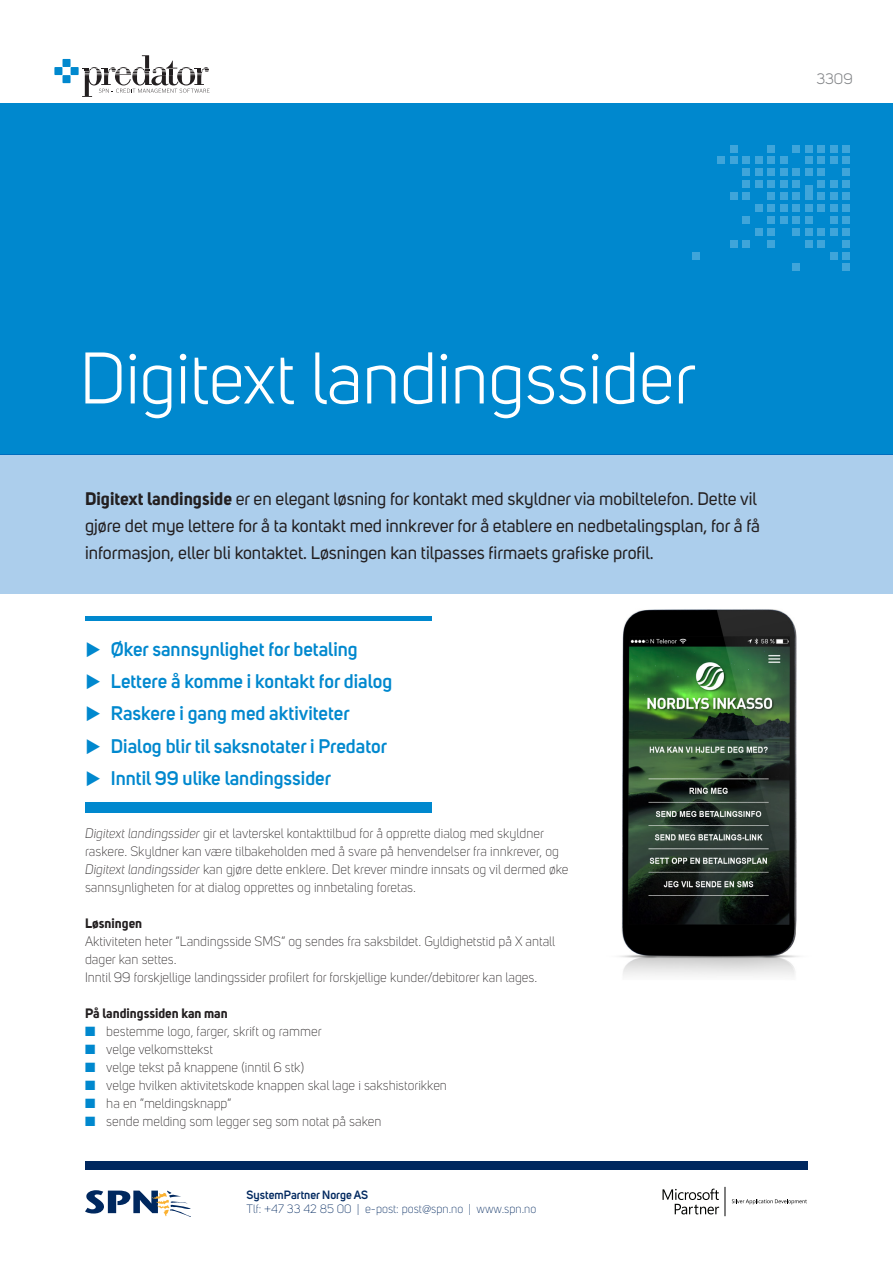
<style>
.page{position:relative;width:893px;height:1263px;background:#fff}
.page>*{position:absolute;margin:0;border:0;box-sizing:border-box;transform-origin:0 0}
.Ingress{font:72px "Uni Sans";color:#fff}
.t1{font:600 19.5px "Uni Sans";color:#0088ce}
.Ingress-2{font:18px/27px "Uni Sans";color:#231f20}
.t2{font:15px "Uni Sans";color:#808285}
.t3{font:300 13.5px/18px "Uni Sans";color:#231f20}
.t4{font:700 13.5px "Uni Sans";color:#231f20}
.t5{font:300 11.85px "Uni Sans";color:#00285f}
.t6{font:600 11.85px "Uni Sans";color:#00285f}
.s1{font-weight:700}
.s2{font-style:italic}
.s3{color:#0088ce}
</style>
<div class="page">
<div style="left:0;top:103px;width:893px;height:351px;background:#0088ce"></div>
<div style="left:0;top:454px;width:893px;height:140px;background:#acceec"></div>
<div style="left:85px;top:1161px;width:723px;height:8px;background:#00285f"></div>
<div style="left:63px;top:59px;width:8px;height:8px;background:#0088ce"></div>
<div style="left:63px;top:75px;width:8px;height:8px;background:#0088ce"></div>
<div style="left:54px;top:67px;width:8px;height:8px;background:#0088ce"></div>
<div style="left:71px;top:67px;width:8px;height:8px;background:#0088ce"></div>
<svg style="left:82px;top:55px;width:128px;height:42px"></svg>
<svg style="left:85px;top:1190px;width:106px;height:27px"></svg>
<svg style="left:662px;top:1188px;width:57px;height:26px"></svg>
<svg style="left:725px;top:1187px;width:1px;height:29px"></svg>
<svg style="left:732px;top:1199px;width:75px;height:5px"></svg>
<div style="left:730px;top:145px;width:8px;height:7px;background:#3fa5da"></div>
<div style="left:767px;top:145px;width:8px;height:7px;background:#3fa5da"></div>
<div style="left:792px;top:145px;width:8px;height:7px;background:#3fa5da"></div>
<div style="left:805px;top:145px;width:8px;height:7px;background:#3fa5da"></div>
<div style="left:817px;top:145px;width:8px;height:7px;background:#3fa5da"></div>
<div style="left:830px;top:145px;width:8px;height:7px;background:#3fa5da"></div>
<div style="left:842px;top:145px;width:8px;height:7px;background:#3fa5da"></div>
<div style="left:717px;top:156px;width:8px;height:8px;background:#3fa5da"></div>
<div style="left:730px;top:156px;width:8px;height:8px;background:#3fa5da"></div>
<div style="left:742px;top:156px;width:8px;height:8px;background:#3fa5da"></div>
<div style="left:755px;top:156px;width:8px;height:8px;background:#3fa5da"></div>
<div style="left:767px;top:156px;width:8px;height:8px;background:#3fa5da"></div>
<div style="left:780px;top:156px;width:8px;height:8px;background:#3fa5da"></div>
<div style="left:805px;top:156px;width:8px;height:8px;background:#3fa5da"></div>
<div style="left:817px;top:156px;width:8px;height:8px;background:#3fa5da"></div>
<div style="left:805px;top:168px;width:8px;height:8px;background:#3fa5da"></div>
<div style="left:830px;top:156px;width:8px;height:8px;background:#3fa5da"></div>
<div style="left:842px;top:156px;width:8px;height:8px;background:#3fa5da"></div>
<div style="left:742px;top:168px;width:8px;height:8px;background:#3fa5da"></div>
<div style="left:755px;top:168px;width:8px;height:8px;background:#3fa5da"></div>
<div style="left:767px;top:168px;width:8px;height:8px;background:#3fa5da"></div>
<div style="left:780px;top:168px;width:8px;height:8px;background:#3fa5da"></div>
<div style="left:792px;top:168px;width:8px;height:8px;background:#3fa5da"></div>
<div style="left:817px;top:168px;width:8px;height:8px;background:#3fa5da"></div>
<div style="left:842px;top:168px;width:8px;height:8px;background:#3fa5da"></div>
<div style="left:742px;top:180px;width:8px;height:8px;background:#3fa5da"></div>
<div style="left:755px;top:180px;width:8px;height:8px;background:#3fa5da"></div>
<div style="left:767px;top:180px;width:8px;height:8px;background:#3fa5da"></div>
<div style="left:780px;top:180px;width:8px;height:8px;background:#3fa5da"></div>
<div style="left:792px;top:180px;width:8px;height:8px;background:#3fa5da"></div>
<div style="left:805px;top:186px;width:8px;height:9px;background:#3fa5da"></div>
<div style="left:830px;top:180px;width:8px;height:8px;background:#3fa5da"></div>
<div style="left:842px;top:180px;width:8px;height:8px;background:#3fa5da"></div>
<div style="left:730px;top:192px;width:8px;height:8px;background:#3fa5da"></div>
<div style="left:742px;top:192px;width:8px;height:8px;background:#3fa5da"></div>
<div style="left:767px;top:192px;width:8px;height:8px;background:#3fa5da"></div>
<div style="left:780px;top:192px;width:8px;height:8px;background:#3fa5da"></div>
<div style="left:792px;top:192px;width:8px;height:8px;background:#3fa5da"></div>
<div style="left:805px;top:192px;width:8px;height:8px;background:#3fa5da"></div>
<div style="left:817px;top:192px;width:8px;height:8px;background:#3fa5da"></div>
<div style="left:817px;top:180px;width:8px;height:8px;background:#3fa5da"></div>
<div style="left:830px;top:192px;width:8px;height:8px;background:#3fa5da"></div>
<div style="left:842px;top:192px;width:8px;height:8px;background:#3fa5da"></div>
<div style="left:755px;top:204px;width:8px;height:8px;background:#3fa5da"></div>
<div style="left:767px;top:204px;width:8px;height:8px;background:#3fa5da"></div>
<div style="left:780px;top:204px;width:8px;height:8px;background:#3fa5da"></div>
<div style="left:792px;top:204px;width:8px;height:8px;background:#3fa5da"></div>
<div style="left:805px;top:204px;width:8px;height:8px;background:#3fa5da"></div>
<div style="left:817px;top:204px;width:8px;height:8px;background:#3fa5da"></div>
<div style="left:830px;top:204px;width:8px;height:8px;background:#3fa5da"></div>
<div style="left:842px;top:204px;width:8px;height:8px;background:#3fa5da"></div>
<div style="left:742px;top:216px;width:8px;height:8px;background:#3fa5da"></div>
<div style="left:767px;top:216px;width:8px;height:8px;background:#3fa5da"></div>
<div style="left:780px;top:216px;width:8px;height:8px;background:#3fa5da"></div>
<div style="left:792px;top:216px;width:8px;height:8px;background:#3fa5da"></div>
<div style="left:805px;top:216px;width:8px;height:8px;background:#3fa5da"></div>
<div style="left:830px;top:216px;width:8px;height:8px;background:#3fa5da"></div>
<div style="left:842px;top:216px;width:8px;height:8px;background:#3fa5da"></div>
<div style="left:767px;top:228px;width:8px;height:8px;background:#3fa5da"></div>
<div style="left:792px;top:228px;width:8px;height:8px;background:#3fa5da"></div>
<div style="left:805px;top:228px;width:8px;height:8px;background:#3fa5da"></div>
<div style="left:817px;top:228px;width:8px;height:8px;background:#3fa5da"></div>
<div style="left:830px;top:228px;width:8px;height:8px;background:#3fa5da"></div>
<div style="left:842px;top:228px;width:8px;height:8px;background:#3fa5da"></div>
<div style="left:755px;top:228px;width:8px;height:8px;background:#3fa5da"></div>
<div style="left:767px;top:240px;width:8px;height:8px;background:#3fa5da"></div>
<div style="left:805px;top:240px;width:8px;height:8px;background:#3fa5da"></div>
<div style="left:817px;top:240px;width:8px;height:8px;background:#3fa5da"></div>
<div style="left:730px;top:240px;width:8px;height:8px;background:#3fa5da"></div>
<div style="left:742px;top:240px;width:8px;height:8px;background:#3fa5da"></div>
<div style="left:842px;top:240px;width:8px;height:8px;background:#3fa5da"></div>
<div style="left:692px;top:252px;width:8px;height:8px;background:#3fa5da"></div>
<div style="left:830px;top:252px;width:8px;height:8px;background:#3fa5da"></div>
<div style="left:842px;top:252px;width:8px;height:8px;background:#3fa5da"></div>
<div style="left:792px;top:263px;width:8px;height:8px;background:#3fa5da"></div>
<div style="left:842px;top:263px;width:8px;height:8px;background:#3fa5da"></div>
<div style="left:85px;top:802px;width:347px;height:11px;background:#0088ce"></div>
<hr style="left:85px;top:617px;width:347px;height:4px;background:#0088ce">
<img style="left:619px;top:609px;width:180px;height:367px">
<p class="t2" style="left:816px;top:70px;width:38px">3309</p>
<p class="Ingress" style="left:80px;top:337px;width:618px">Digitext landingssider</p>
<p class="Ingress-2" style="left:85px;top:486px;width:676px"><span class="s1">Digitext landingside</span> er en elegant løsning for kontakt med skyldner via mobiltelefon. Dette vil gjøre det mye lettere for å ta kontakt med innkrever for å etablere en nedbetalingsplan, for å få informasjon, eller bli kontaktet. Løsningen kan tilpasses firmaets grafiske profil.</p>
<p class="t1" style="left:85px;top:638px;width:274px">◆ Øker sannsynlighet for betaling</p>
<p class="t1" style="left:85px;top:670px;width:308px">◆ Lettere å komme i kontakt for dialog</p>
<p class="t1" style="left:85px;top:702px;width:266px">◆ Raskere i gang med aktiviteter</p>
<p class="t1" style="left:85px;top:734px;width:303px">◆ Dialog blir til saksnotater i Predator</p>
<p class="t1" style="left:85px;top:767px;width:247px">◆ Inntil 99 ulike landingssider</p>
<p class="t3" style="left:85px;top:825px;width:485px"><span class="s2">Digitext landingssider</span> gir et lavterskel kontakttilbud for å opprette dialog med skyldner raskere. Skyldner kan være tilbakeholden med å svare på henvendelser fra innkrever, og <span class="s2">Digitext landingssider</span> kan gjøre dette enklere. Det krever mindre innsats og vil dermed øke sannsynligheten for at dialog opprettes og innbetaling foretas.</p>
<p class="t4" style="left:85px;top:915px;width:59px">Løsningen</p>
<p class="t3" style="left:85px;top:933px;width:472px">Aktiviteten heter ”Landingsside SMS” og sendes fra saksbildet. Gyldighetstid på X antall dager kan settes.</p>
<p class="t3" style="left:85px;top:969px;width:454px">Inntil 99 forskjellige landingssider profilert for forskjellige kunder/debitorer kan lages.</p>
<p class="t4" style="left:85px;top:1005px;width:144px">På landingssiden kan man</p>
<p class="t3" style="left:85px;top:1023px;width:238px"><span class="s3">■</span> bestemme logo, farger, skrift og rammer</p>
<p class="t3" style="left:85px;top:1041px;width:129px"><span class="s3">■</span> velge velkomsttekst</p>
<p class="t3" style="left:85px;top:1059px;width:221px"><span class="s3">■</span> velge tekst på knappene (inntil 6 stk)</p>
<p class="t3" style="left:85px;top:1077px;width:363px"><span class="s3">■</span> velge hvilken aktivitetskode knappen skal lage i sakshistorikken</p>
<p class="t3" style="left:85px;top:1095px;width:148px"><span class="s3">■</span> ha en ”meldingsknapp”</p>
<p class="t3" style="left:85px;top:1113px;width:298px"><span class="s3">■</span> sende melding som legger seg som notat på saken</p>
<p class="t6" style="left:247px;top:1188px;width:123px">SystemPartner Norge AS</p>
<p class="t5" style="left:247px;top:1202px;width:291px">Tlf: +47 33 42 85 00 | e-post: post@spn.no | www.spn.no</p>
</div>
